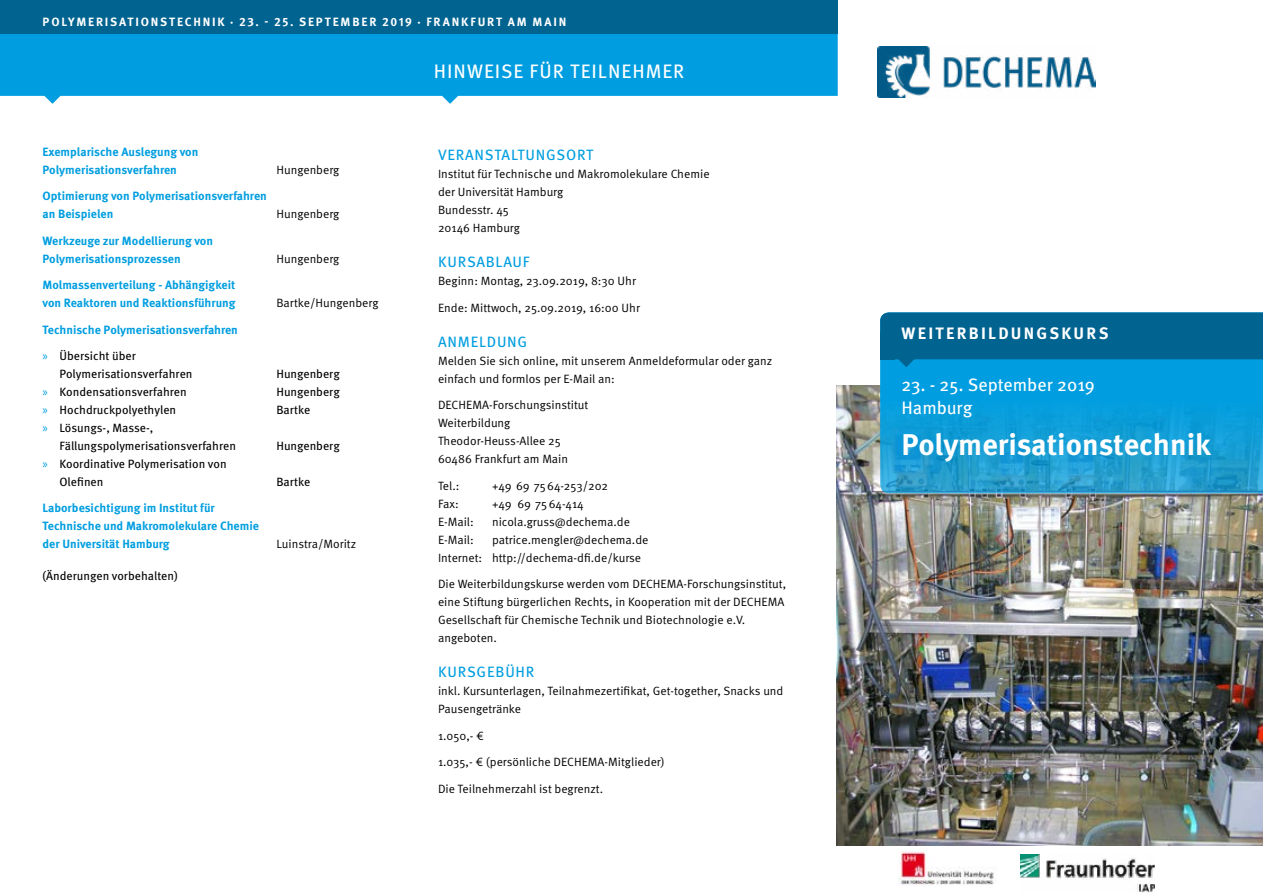
<style>
.page{position:relative;width:1263px;height:893px;background:#fff}
.page>*{position:absolute;margin:0;border:0;box-sizing:border-box;transform-origin:0 0}
.t1{font:700 30px "Meta OT";color:#fff}
.t2{font:19.5px "Meta OT";letter-spacing:.045em;color:#fff}
.t3{font:18px/22.5px "Meta OT";color:#fff}
.t4{font:700 16.5px "Meta OT";letter-spacing:.135em;color:#fff}
.t5{font:15px "Meta OT";letter-spacing:.05em;color:#009ee0}
.t6{font:12px/18px "Meta OT Norm";color:#000}
.t7{font:700 12px/18px "Meta OT";color:#009ee0}
.t8{font:12px/18px "Meta OT";color:#000}
.t9{font:700 12px "Meta OT";letter-spacing:.15em;color:#fff}
.s1{font-family:"Myriad Pro";font-weight:400;font-size:12.75px}
.s2{font-weight:400;color:#000}
.s3{font-family:"Myriad Pro";font-size:12.75px;color:#009ee0}
</style>
<div class="page">
<img style="left:837px;top:386px;width:426px;height:459px">
<img style="left:898px;top:850px;width:97px;height:35px">
<img style="left:1020px;top:855px;width:134px;height:38px">
<svg style="left:880px;top:367px;width:383px;height:126px;background:#119dd7"></svg>
<svg style="left:880px;top:313px;width:383px;height:54px;background:#006b9b"></svg>
<svg style="left:0;top:34px;width:838px;height:70px;background:#1ca9e3"></svg>
<div style="left:0;top:0;width:838px;height:34px;background:#006390"></div>
<img style="left:877px;top:47px;width:219px;height:51px">
<p class="t9" style="left:43px;top:14px;width:525px">POLYMERISATIONSTECHNIK · 23. - 25. SEPTEMBER 2019 · FRANKFURT AM MAIN</p>
<p class="t7" style="left:43px;top:143px;width:157px">Exemplarische Auslegung von<br>Polymerisationsverfahren</p>
<p class="t7" style="left:43px;top:187px;width:226px">Optimierung von Polymerisationsverfahren an Beispielen</p>
<p class="t7" style="left:43px;top:232px;width:172px">Werkzeuge zur Modellierung von<br>Polymerisationsprozessen</p>
<p class="t7" style="left:43px;top:276px;width:195px">Molmassenverteilung - Abhängigkeit von Reaktoren und Reaktionsführung</p>
<p class="t6" style="left:276px;top:161px;width:65px">Hungenberg</p>
<p class="t6" style="left:276px;top:205px;width:65px">Hungenberg</p>
<p class="t6" style="left:276px;top:250px;width:65px">Hungenberg</p>
<p class="t6" style="left:276px;top:294px;width:104px">Bartke/Hungenberg</p>
<p class="t7" style="left:43px;top:317px;width:197px;line-height:26.2px">Technische Polymerisationsverfahren <span class="s1">»</span> <span class="s2">Übersicht über</span></p>
<p class="t8" style="left:60px;top:365px;width:134px">Polymerisationsverfahren</p>
<p class="t8" style="left:276px;top:365px;width:65px">Hungenberg</p>
<p class="t8" style="left:43px;top:383px;width:146px"><span class="s3">»</span> Kondensationsverfahren</p>
<p class="t8" style="left:276px;top:383px;width:65px">Hungenberg</p>
<p class="t8" style="left:43px;top:401px;width:135px"><span class="s3">»</span> Hochdruckpolyethylen</p>
<p class="t8" style="left:276px;top:401px;width:35px">Bartke</p>
<p class="t8" style="left:60px;top:419px;width:178px;text-indent:-17px"><span class="s3">»</span> Lösungs-, Masse-,<br>Fällungspolymerisationsverfahren</p>
<p class="t8" style="left:276px;top:437px;width:65px">Hungenberg</p>
<p class="t8" style="left:60px;top:455px;width:169px;text-indent:-17px"><span class="s3">»</span> Koordinative Polymerisation von<br>Olefinen</p>
<p class="t7" style="left:43px;top:499px;width:218px">Laborbesichtigung im Institut für<br>Technische und Makromolekulare Chemie der Universität Hamburg</p>
<p class="t8" style="left:43px;top:567px;width:137px">(Änderungen vorbehalten)</p>
<p class="t8" style="left:276px;top:473px;width:35px">Bartke</p>
<p class="t6" style="left:276px;top:535px;width:81px">Luinstra/Moritz</p>
<h2 class="t2" style="left:434px;top:60px;width:252px">HINWEISE FÜR TEILNEHMER</h2>
<p class="t5" style="left:438px;top:146px;width:157px">VERANSTALTUNGSORT</p>
<p class="t6" style="left:438px;top:165px;width:273px">Institut für Technische und Makromolekulare Chemie der Universität Hamburg<br>Bundesstr. 45<br>20146 Hamburg</p>
<p class="t5" style="left:438px;top:253px;width:93px">KURSABLAUF</p>
<p class="t6" style="left:438px;top:272px;width:199px">Beginn: Montag, 23.09.2019, 8:30 Uhr</p>
<p class="t6" style="left:438px;top:299px;width:203px">Ende: Mittwoch, 25.09.2019, 16:00 Uhr</p>
<p class="t5" style="left:438px;top:333px;width:91px">ANMELDUNG</p>
<p class="t6" style="left:438px;top:352px;width:336px">Melden Sie sich online, mit unserem Anmeldeformular oder ganz einfach und formlos per E-Mail an:</p>
<p class="t6" style="left:438px;top:396px;width:152px">DECHEMA-Forschungsinstitut<br>Weiterbildung<br>Theodor-Heuss-Allee 25<br>60486 Frankfurt am Main</p>
<p class="t6" style="left:438px;top:477px;width:23px">Tel.:</p>
<p class="t6" style="left:492px;top:477px;width:118px">+49 69 7564-253/202</p>
<p class="t6" style="left:438px;top:495px;width:22px">Fax:</p>
<p class="t6" style="left:492px;top:495px;width:93px">+49 69 7564-414</p>
<p class="t6" style="left:438px;top:513px;width:37px">E-Mail:</p>
<p class="t6" style="left:492px;top:513px;width:140px">nicola.gruss@dechema.de</p>
<p class="t6" style="left:438px;top:531px;width:37px">E-Mail:</p>
<p class="t6" style="left:438px;top:531px;width:212px;text-indent:54px">patrice.mengler@dechema.de<br>Internet: http://dechema-dfi.de/kurse</p>
<p class="t6" style="left:438px;top:575px;width:350px">Die Weiterbildungskurse werden vom DECHEMA-Forschungsinstitut, eine Stiftung bürgerlichen Rechts, in Kooperation mit der DECHEMA Gesellschaft für Chemische Technik und Biotechnologie e.V. angeboten.</p>
<p class="t5" style="left:438px;top:663px;width:98px">KURSGEBÜHR</p>
<p class="t6" style="left:438px;top:682px;width:347px">inkl. Kursunterlagen, Teilnahmezertifikat, Get-together, Snacks und<br>Pausengetränke</p>
<p class="t6" style="left:438px;top:727px;width:48px">1.050,- €</p>
<p class="t6" style="left:438px;top:753px;width:228px">1.035,- € (persönliche DECHEMA-Mitglieder)</p>
<p class="t6" style="left:438px;top:780px;width:167px">Die Teilnehmerzahl ist begrenzt.</p>
<h3 class="t4" style="left:901px;top:323px;width:208px">WEITERBILDUNGSKURS</h3>
<h3 class="t3" style="left:901px;top:374px;width:195px">23. - 25. September 2019<br>Hamburg</h3>
<h1 class="t1" style="left:901px;top:427px;width:311px">Polymerisationstechnik</h1>
</div>
